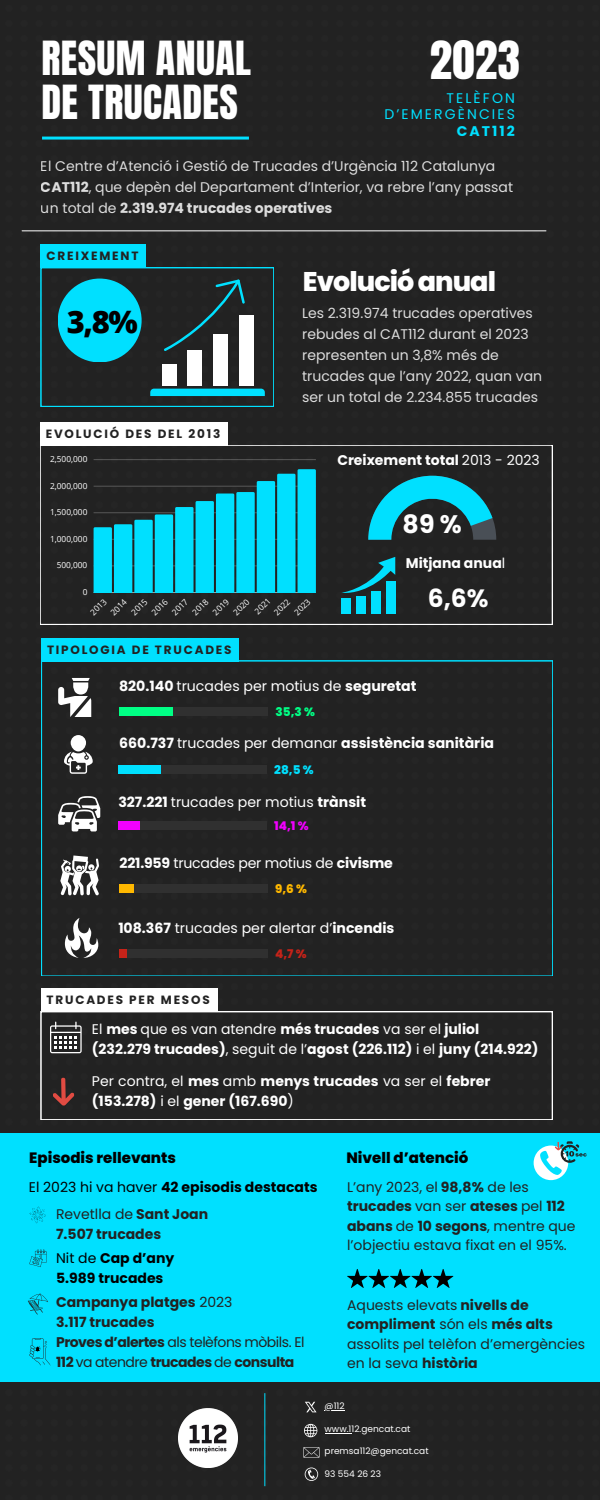
<style>
.page{position:relative;width:600px;height:1500px;background:#222}
.page>*{position:absolute;margin:0;border:0;box-sizing:border-box;transform-origin:0 0}
.t1{font:45px "Anton";color:#fff}
.t2{font:40px/43.5px "Anton";letter-spacing:.01em;color:#fff}
.t3{font:800 30.9px "Open Sans";color:#000}
.t4{font:800 27px "Poppins";letter-spacing:-.035em;color:#fff}
.t5{font:700 25.3px "Poppins";color:#fff}
.t6{font:700 25px "Poppins";color:#fff}
.t7{font:800 15px "Poppins";color:#000}
.t8{font:14.1px "Poppins";color:#fff}
.t9{font:700 14.1px "Poppins";color:#fff}
.t10{font:14px/21px "Poppins";color:#fff}
.t11{font:14px/19.5px "Poppins";color:#222}
.t12{font:700 14px/19.5px "Poppins";color:#fff}
.t13{font:700 14px/19.5px "Poppins";letter-spacing:-.035em;color:#222}
.t14{font:700 14px "Poppins";color:#000}
.t15{font:700 14px "Poppins";color:#222}
.t16{font:14px/16.5px "Poppins";letter-spacing:.15em;color:#00e0ff;text-align:right}
.t17{font:700 12px "Poppins";letter-spacing:.15em;color:#222}
.t18{font:800 12px "Poppins";color:#00ff85}
.t19{font:800 12px "Poppins";color:#00e0ff}
.t20{font:800 12px "Poppins";color:#f200ff}
.t21{font:800 12px "Poppins";color:#ffb800}
.t22{font:800 12px "Poppins";color:#c62319}
.t23{font:9px "Poppins";color:#fff}
.t24{font:8.3px "Open Sans";color:#fff}
.s1{font-weight:700}
.s2{font-weight:400}
</style>
<div class="page">
<hr style="left:22px;top:230px;width:524px;height:1px;background:#fff">
<svg style="left:304px;top:1424px;width:13px;height:13px"></svg>
<svg style="left:303px;top:1447px;width:17px;height:11px"></svg>
<svg style="left:305px;top:1468px;width:13px;height:13px"></svg>
<hr style="left:264px;top:1393px;width:1px;height:93px;background:#00e0ff">
<img style="left:179px;top:1409px;width:58px;height:58px">
<svg style="left:305px;top:1402px;width:12px;height:10px"></svg>
<svg style="left:41px;top:268px;width:233px;height:138px;background:#2d5f66"></svg>
<div style="left:41px;top:245px;width:105px;height:23px;background:#00e0ff"></div>
<svg style="left:325px;top:1410px;width:20px;height:1px"></svg>
<svg style="left:325px;top:1433px;width:27px;height:1px"></svg>
<div style="left:41px;top:1012px;width:511px;height:108px;background:#222"></div>
<div style="left:41px;top:989px;width:176px;height:23px;background:#fff"></div>
<svg style="left:50px;top:1022px;width:31px;height:31px"></svg>
<svg style="left:52px;top:1077px;width:23px;height:29px"></svg>
<hr style="left:42px;top:137px;width:207px;height:3px;background:#00e0ff">
<div style="left:40px;top:445px;width:512px;height:179px;background:#222"></div>
<div style="left:40px;top:422px;width:188px;height:23px;background:#fff"></div>
<hr style="left:94px;top:459px;width:222px;height:1px;background:#fff">
<hr style="left:94px;top:592px;width:222px;height:1px;background:#fff">
<svg style="left:94px;top:469px;width:222px;height:123px;background:#0ba2b7"></svg>
<svg style="left:368px;top:476px;width:128px;height:64px;background:#167380"></svg>
<div style="left:341px;top:598px;width:10px;height:16px;background:#00e0ff"></div>
<div style="left:356px;top:596px;width:10px;height:18px;background:#00e0ff"></div>
<div style="left:371px;top:591px;width:10px;height:23px;background:#00e0ff"></div>
<div style="left:386px;top:582px;width:9px;height:32px;background:#00e0ff"></div>
<svg style="left:341px;top:557px;width:54px;height:38px;background:#19555d"></svg>
<div style="left:0;top:1133px;width:600px;height:249px;background:#00e0ff"></div>
<svg style="left:347px;top:1269px;width:106px;height:19px"></svg>
<svg style="left:29px;top:1207px;width:17px;height:16px"></svg>
<svg style="left:29px;top:1249px;width:18px;height:18px"></svg>
<svg style="left:28px;top:1293px;width:20px;height:21px"></svg>
<svg style="left:29px;top:1338px;width:22px;height:28px"></svg>
<svg style="left:534px;top:1141px;width:52px;height:39px"></svg>
<div style="left:41px;top:661px;width:512px;height:315px;background:#222"></div>
<div style="left:41px;top:638px;width:198px;height:23px;background:#00e0ff"></div>
<svg style="left:58px;top:678px;width:33px;height:39px"></svg>
<div style="left:71px;top:735px;width:15px;height:16px;background:#fff;border-radius:50%"></div>
<svg style="left:64px;top:752px;width:29px;height:22px"></svg>
<svg style="left:58px;top:796px;width:42px;height:35px"></svg>
<svg style="left:65px;top:918px;width:33px;height:40px"></svg>
<svg style="left:60px;top:855px;width:39px;height:40px"></svg>
<div style="left:120px;top:707px;width:148px;height:9px;background:#303030"></div>
<div style="left:120px;top:707px;width:52px;height:9px;background:#00ff85"></div>
<div style="left:118px;top:765px;width:149px;height:9px;background:#303030"></div>
<div style="left:118px;top:765px;width:43px;height:9px;background:#00e0ff"></div>
<div style="left:118px;top:821px;width:149px;height:9px;background:#303030"></div>
<div style="left:118px;top:821px;width:21px;height:9px;background:#f200ff"></div>
<div style="left:119px;top:885px;width:149px;height:8px;background:#303030"></div>
<div style="left:119px;top:885px;width:15px;height:8px;background:#ffb800"></div>
<div style="left:119px;top:949px;width:149px;height:9px;background:#303030"></div>
<div style="left:119px;top:949px;width:7px;height:9px;background:#c62319"></div>
<h1 class="t2" style="left:41px;top:38px;width:211px">RESUM ANUAL<br>DE TRUCADES</h1>
<h1 class="t1" style="left:430px;top:28px;width:92px">2023</h1>
<p class="t16" style="left:384px;top:90px;width:132px">TELÈFON<br>D’EMERGÈNCIES<br><span class="s1">CAT112</span></p>
<p class="t10" style="left:41px;top:156px;width:474px">El Centre d’Atenció i Gestió de Trucades d’Urgència 112 Catalunya<br><span class="s1">CAT112</span>, que depèn del Departament d’Interior, va rebre l’any passat un total de <span class="s1">2.319.974 trucades operatives</span></p>
<h5 class="t17" style="left:47px;top:248px;width:93px">CREIXEMENT</h5>
<p class="t3" style="left:67px;top:300px;width:72px">3,8%</p>
<p class="t17" style="left:46px;top:425px;width:176px">EVOLUCIÓ DES DEL 2013</p>
<p class="t24" style="left:50px;top:453px;width:39px">2,500,000</p>
<p class="t24" style="left:50px;top:480px;width:39px">2,000,000</p>
<p class="t24" style="left:50px;top:506px;width:39px">1,500,000</p>
<p class="t24" style="left:50px;top:533px;width:39px">1,000,000</p>
<p class="t4" style="left:303px;top:263px;width:195px">Evolució anual</p>
<p class="t10" style="left:302px;top:303px;width:242px">Les 2.319.974 trucades operatives rebudes al CAT112 durant el 2023 representen un 3,8% més de trucades que l’any 2022, quan van ser un total de 2.234.855 trucades</p>
<p class="t12" style="left:337px;top:451px;width:204px">Creixement total <span class="s2">2013 - 2023</span></p>
<h3 class="t5" style="left:403px;top:507px;width:61px">89%</h3>
<p class="t24" style="left:57px;top:560px;width:32px">500,000</p>
<p class="t24" style="left:83px;top:586px;width:6px">0</p>
<p class="t24" style="left:88px;top:609px;width:21px;rotate:-45deg">2013</p>
<p class="t24" style="left:108px;top:610px;width:21px;rotate:-45deg">2014</p>
<p class="t24" style="left:128px;top:609px;width:21px;rotate:-45deg">2015</p>
<p class="t24" style="left:149px;top:609px;width:21px;rotate:-45deg">2016</p>
<p class="t24" style="left:169px;top:609px;width:21px;rotate:-45deg">2017</p>
<p class="t24" style="left:190px;top:609px;width:21px;rotate:-45deg">2018</p>
<p class="t24" style="left:210px;top:609px;width:21px;rotate:-45deg">2019</p>
<p class="t24" style="left:230px;top:609px;width:21px;rotate:-45deg">2020</p>
<p class="t24" style="left:252px;top:608px;width:21px;rotate:-45deg">2021</p>
<p class="t24" style="left:271px;top:609px;width:21px;rotate:-45deg">2022</p>
<p class="t24" style="left:292px;top:609px;width:21px;rotate:-45deg">2023</p>
<p class="t12" style="left:406px;top:553px;width:101px">Mitjana anua<span class="s2">l</span></p>
<p class="t6" style="left:428px;top:581px;width:62px">6,6%</p>
<h6 class="t17" style="left:47px;top:641px;width:186px">TIPOLOGIA DE TRUCADES</h6>
<p class="t8" style="left:119px;top:676px;width:299px"><span class="s1">820.140</span> trucades per motius de <span class="s1">seguretat</span></p>
<p class="t18" style="left:276px;top:703px;width:41px">35,3 %</p>
<p class="t9" style="left:119px;top:733px;width:376px">660.737 <span class="s2">trucades per demanar</span> assistència sanitària</p>
<p class="t19" style="left:274px;top:761px;width:41px">28,5 %</p>
<p class="t8" style="left:118px;top:792px;width:249px"><span class="s1">327.221</span> trucades per motius <span class="s1">trànsit</span></p>
<p class="t20" style="left:274px;top:817px;width:36px">14,1 %</p>
<p class="t8" style="left:120px;top:854px;width:275px"><span class="s1">221.959</span> trucades per motius de <span class="s1">civisme</span></p>
<p class="t21" style="left:275px;top:880px;width:33px">9,6 %</p>
<p class="t8" style="left:118px;top:918px;width:278px"><span class="s1">108.367</span> trucades per alertar d’<span class="s1">incendis</span></p>
<p class="t22" style="left:275px;top:945px;width:33px">4,7 %</p>
<p class="t17" style="left:47px;top:992px;width:165px">TRUCADES PER MESOS</p>
<p class="t12" style="left:92px;top:1020px;width:448px"><span class="s2">El</span> mes <span class="s2">que es van atendre</span> més trucades <span class="s2">va ser el</span> juliol (232.279 trucades)<span class="s2">, seguit de l’</span>agost (226.112) <span class="s2">i el</span> juny (214.922)</p>
<h4 class="t12" style="left:92px;top:1071px;width:400px"><span class="s2">Per contra, el</span> mes <span class="s2">amb</span> menys trucades <span class="s2">va ser el</span> febrer (153.278) <span class="s2">i el</span> gener (167.690<span class="s2">)</span></h4>
<p class="t7" style="left:29px;top:1147px;width:148px">Episodis rellevants</p>
<p class="t14" style="left:29px;top:1177px;width:290px"><span class="s2">El 2023 hi va haver</span> 42 episodis destacats</p>
<p class="t11" style="left:56px;top:1205px;width:154px">Revetlla de <span class="s1">Sant Joan</span></p>
<p class="t15" style="left:56px;top:1224px;width:107px">7.507 trucades</p>
<p class="t14" style="left:56px;top:1249px;width:120px"><span class="s2">Nit de</span> Cap d’any</p>
<p class="t14" style="left:56px;top:1268px;width:109px">5.989 trucades</p>
<p class="t15" style="left:56px;top:1292px;width:178px">Campanya platges <span class="s2">2023</span></p>
<p class="t15" style="left:56px;top:1312px;width:100px">3.117 trucades</p>
<p class="t13" style="left:56px;top:1333px;width:250px">Proves d’alertes <span class="s2">als telèfons mòbils. El<br></span>112 <span class="s2">va atendre</span> trucades <span class="s2">de</span> consulta</p>
<p class="t7" style="left:346px;top:1147px;width:123px">Nivell d’atenció</p>
<p class="t11" style="left:347px;top:1177px;width:230px">L’any 2023, el <span class="s1">98,8%</span> de les <span class="s1">trucades</span> van ser <span class="s1">ateses</span> pel <span class="s1">112 abans</span> de <span class="s1">10 segons</span>, mentre que l’objectiu estava fixat en el 95%.</p>
<p class="t11" style="left:347px;top:1295px;width:239px">Aquests elevats <span class="s1">nivells de compliment</span> són els <span class="s1">més alts </span>assolits pel telèfon d’emergències en la seva <span class="s1">història</span></p>
<h4 class="t23" style="left:325px;top:1400px;width:22px">@112</h4>
<p class="t23" style="left:325px;top:1422px;width:87px">www.112.gencat.cat</p>
<h3 class="t23" style="left:325px;top:1445px;width:106px">premsa112@gencat.cat</h3>
<p class="t23" style="left:325px;top:1467px;width:58px">93 554 26 23</p>
</div>
